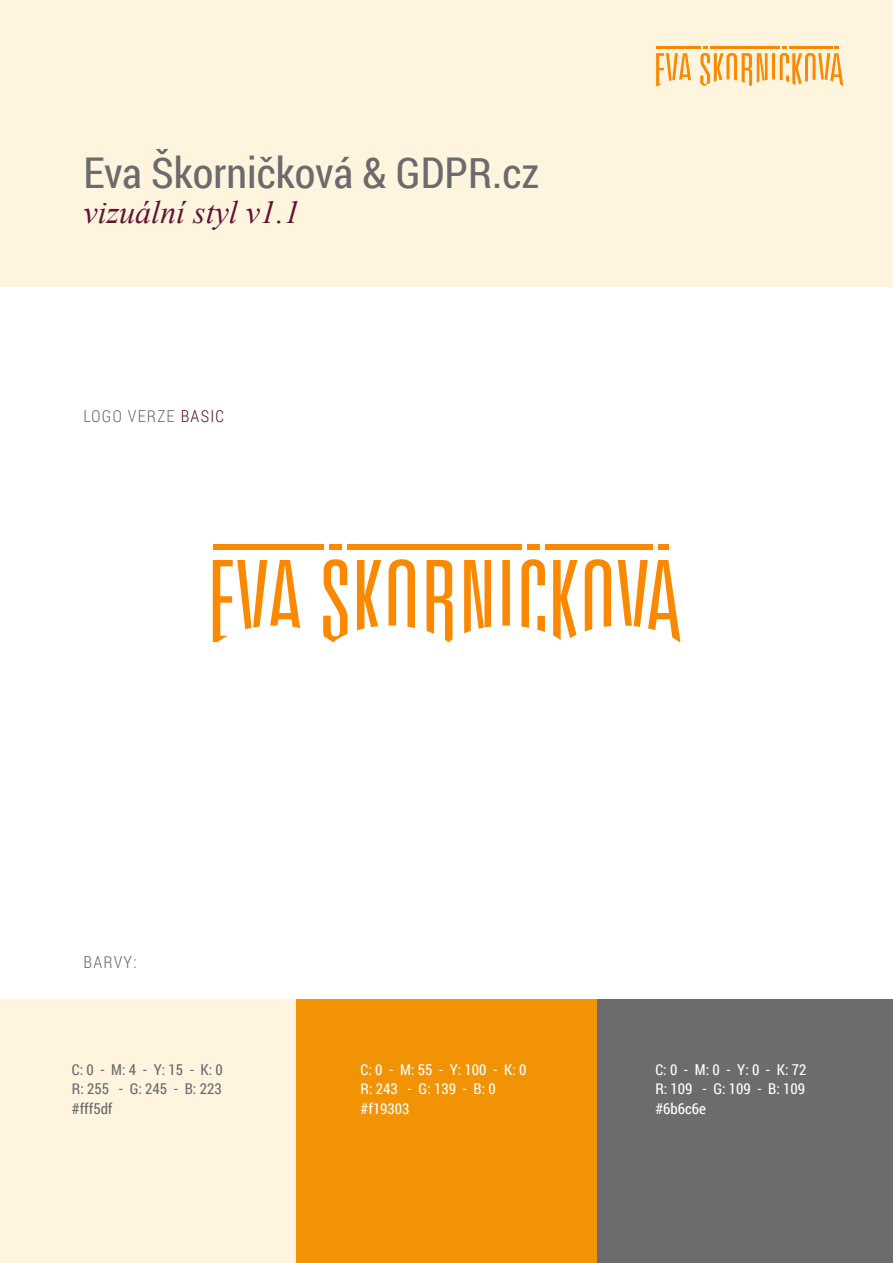
<style>
.page{position:relative;width:893px;height:1263px;background:#fff}
.page>*{position:absolute;margin:0;border:0;box-sizing:border-box;transform-origin:0 0}
.t1{font:42.45px "Roboto Condensed";color:#6b6b6d}
.t2{font:italic 32.1px "Times New Roman";color:#611434}
.t3{font:300 16.5px "Roboto Condensed";letter-spacing:.075em;color:#6b6b6d}
.t4{font:15px/19.5px "Roboto Condensed";color:#fff}
.t5{font:15px/19.5px "Roboto Condensed";color:#6b6b6d;text-align:justify}
.s1{color:#611434}
</style>
<div class="page">
<div style="left:0;top:0;width:893px;height:286px;background:#fff5df"></div>
<hr style="left:656px;top:47px;width:44px;height:2px;background:#fa8900">
<svg style="left:656px;top:53px;width:35px;height:33px"></svg>
<svg style="left:700px;top:47px;width:143px;height:39px"></svg>
<svg style="left:502px;top:560px;width:8px;height:66px"></svg>
<svg style="left:357px;top:560px;width:24px;height:70px"></svg>
<svg style="left:427px;top:560px;width:26px;height:82px"></svg>
<svg style="left:389px;top:559px;width:26px;height:69px"></svg>
<div style="left:658px;top:544px;width:10px;height:5px;background:#fa8900"></div>
<svg style="left:521px;top:559px;width:24px;height:73px"></svg>
<div style="left:329px;top:544px;width:13px;height:5px;background:#fa8900"></div>
<div style="left:347px;top:544px;width:174px;height:5px;background:#fa8900"></div>
<svg style="left:323px;top:559px;width:24px;height:83px"></svg>
<div style="left:213px;top:544px;width:110px;height:5px;background:#fa8900"></div>
<svg style="left:213px;top:560px;width:87px;height:82px"></svg>
<div style="left:545px;top:544px;width:107px;height:5px;background:#fa8900"></div>
<svg style="left:585px;top:559px;width:26px;height:72px"></svg>
<svg style="left:553px;top:560px;width:24px;height:80px"></svg>
<svg style="left:618px;top:560px;width:62px;height:82px"></svg>
<svg style="left:464px;top:560px;width:27px;height:73px"></svg>
<div style="left:527px;top:544px;width:13px;height:5px;background:#fa8900"></div>
<div style="left:0;top:999px;width:297px;height:264px;background:#fff5df"></div>
<div style="left:297px;top:999px;width:300px;height:264px;background:#f19303"></div>
<div style="left:597px;top:999px;width:296px;height:264px;background:#6b6c6e"></div>
<h1 class="t1" style="left:83px;top:143px;width:457px">Eva Škorničková &amp; GDPR.cz</h1>
<h2 class="t2" style="left:83px;top:190px;width:218px">vizuální styl v1.1</h2>
<p class="t3" style="left:83px;top:405px;width:142px">LOGO VERZE <span class="s1">BASIC</span></p>
<p class="t3" style="left:83px;top:950px;width:55px">BARVY:</p>
<p class="t5" style="left:72px;top:1059px;width:153px">C: 0 - M: 4 - Y: 15 - K: 0<br>R: 255 - G: 245 - B: 223 #fff5df</p>
<p class="t4" style="left:361px;top:1059px;width:167px">C: 0 - M: 55 - Y: 100 - K: 0<br>R: 243 - G: 139 - B: 0 #f19303</p>
<p class="t4" style="left:655px;top:1059px;width:153px;text-align:justify">C: 0 - M: 0 - Y: 0 - K: 72<br>R: 109 - G: 109 - B: 109 #6b6c6e</p>
</div>
